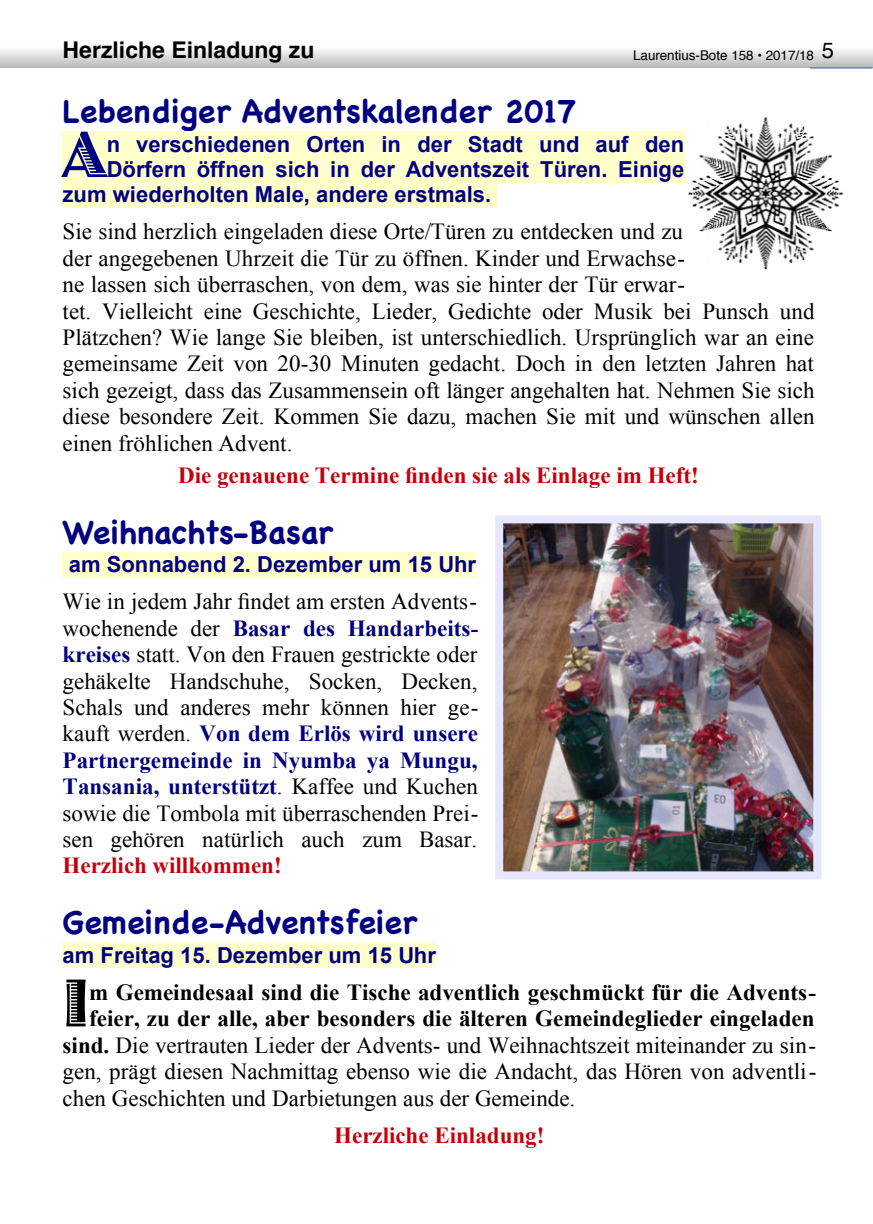
<style>
.page{position:relative;width:873px;height:1224px;background:#fff}
.page>*{position:absolute;margin:0;border:0;box-sizing:border-box;transform-origin:0 0}
.t1{font:70.2px "Jazz Let Plain";color:#000}
.t2{font:67.4px "Jazz Let Plain";color:#000080}
.t3{font:700 32px "Chalkboard";color:#000080}
.t4{font:23px/26.4px "Times New Roman";color:#000;text-align:justify}
.t5{font:700 23px "Times New Roman";color:#c5000b}
.t6{font:700 23px "Times New Roman";color:#000}
.t7{font:700 23px "Helvetica";color:#000}
.t8{font:700 22px "Arial";color:#000080}
.t9{font:13.4px "Helvetica";color:#000}
.s1{font-weight:700;color:#000080}
.s2{color:#000080}
.s3{font-weight:700}
</style>
<div class="page">
<svg style="left:0;top:50px;width:872px;height:18px"></svg>
<div style="left:106px;top:132px;width:578px;height:25px;background:#ffc"></div>
<div style="left:106px;top:157px;width:119px;height:25px;background:#ffc"></div>
<div style="left:225px;top:157px;width:459px;height:25px;background:#ffc"></div>
<div style="left:62px;top:182px;width:120px;height:26px;background:#ffc"></div>
<div style="left:182px;top:182px;width:315px;height:26px;background:#ffc"></div>
<div style="left:62px;top:132px;width:44px;height:50px;background:#ffc"></div>
<div style="left:62px;top:552px;width:414px;height:26px;background:#ffc"></div>
<div style="left:62px;top:943px;width:374px;height:25px;background:#ffc"></div>
<hr style="left:809px;top:68px;width:63px;height:1px;background:#3465a4">
<img style="left:684px;top:117px;width:160px;height:153px">
<img style="left:495px;top:515px;width:326px;height:364px">
<p class="t7" style="left:63px;top:40px;width:253px">Herzliche Einladung zu</p>
<p class="t9" style="left:633px;top:50px;width:202px">Laurentius-Bote 158 • 2017/18 <sup>5</sup></p>
<h3 class="t3" style="left:63px;top:91px;width:515px">Lebendiger Adventskalender 2017</h3>
<p class="t8" style="left:107px;top:136px;width:579px">n verschiedenen Orten in der Stadt und auf den</p>
<p class="t8" style="left:107px;top:161px;width:579px">Dörfern öffnen sich in der Adventszeit Türen. Einige</p>
<p class="t8" style="left:63px;top:186px;width:430px">zum wiederholten Male, andere erstmals.</p>
<h2 class="t2" style="left:63px;top:131px;width:45px">A</h2>
<p class="t4" style="left:63px;top:221px;width:753px;text-align:left">Sie sind herzlich eingeladen diese Orte/Türen zu entdecken und zu<br>der angegebenen Uhrzeit die Tür zu öffnen. Kinder und Erwachse-<br>ne lassen sich überraschen, von dem, was sie hinter der Tür erwar-<br>tet. Vielleicht eine Geschichte, Lieder, Gedichte oder Musik bei Punsch und Plätzchen? Wie lange Sie bleiben, ist unterschiedlich. Ursprünglich war an eine gemeinsame Zeit von 20-30 Minuten gedacht. Doch in den letzten Jahren hat sich gezeigt, dass das Zusammensein oft länger angehalten hat. Nehmen Sie sich diese besondere Zeit. Kommen Sie dazu, machen Sie mit und wünschen allen einen fröhlichen Advent.</p>
<p class="t5" style="left:178px;top:467px;width:522px">Die genauene Termine finden sie als Einlage im Heft!</p>
<h3 class="t3" style="left:63px;top:511px;width:272px">Weihnachts-Basar</h3>
<p class="t8" style="left:69px;top:556px;width:408px">am Sonnabend 2. Dezember um 15 Uhr</p>
<p class="t4" style="left:63px;top:591px;width:417px">Wie in jedem Jahr findet am ersten Advents&shy;wochenende der <span class="s1">Basar des Handarbeits&shy;kreises</span> statt. Von den Frauen gestrickte oder gehäkelte Handschuhe, Socken, Decken, Schals und anderes mehr können hier ge&shy;kauft werden. <span class="s1">Von dem Erlös wird unsere Partnergemeinde in Nyumba ya Mungu, Tansania, unterstützt</span><span class="s2">.</span> Kaffee und Kuchen sowie die Tombola mit überraschenden Prei&shy;sen gehören natürlich auch zum Basar.</p>
<p class="t5" style="left:63px;top:858px;width:220px">Herzlich willkommen!</p>
<h3 class="t3" style="left:63px;top:902px;width:356px">Gemeinde-Adventsfeier</h3>
<p class="t8" style="left:63px;top:947px;width:374px">am Freitag 15. Dezember um 15 Uhr</p>
<p class="t6" style="left:89px;top:984px;width:728px">m Gemeindesaal sind die Tische adventlich geschmückt für die Advents-</p>
<h1 class="t1" style="left:63px;top:978px;width:28px">I</h1>
<p class="t4" style="left:63px;top:1008px;width:755px;text-indent:27px"><span class="s3">feier, zu der alle, aber besonders die älteren Gemeindeglieder eingeladen sind.</span> Die vertrauten Lieder der Advents- und Weihnachtszeit miteinander zu sin&shy;gen, prägt diesen Nachmittag ebenso wie die Andacht, das Hören von adventli&shy;chen Geschichten und Darbietungen aus der Gemeinde.</p>
<p class="t5" style="left:334px;top:1128px;width:212px">Herzliche Einladung!</p>
</div>
